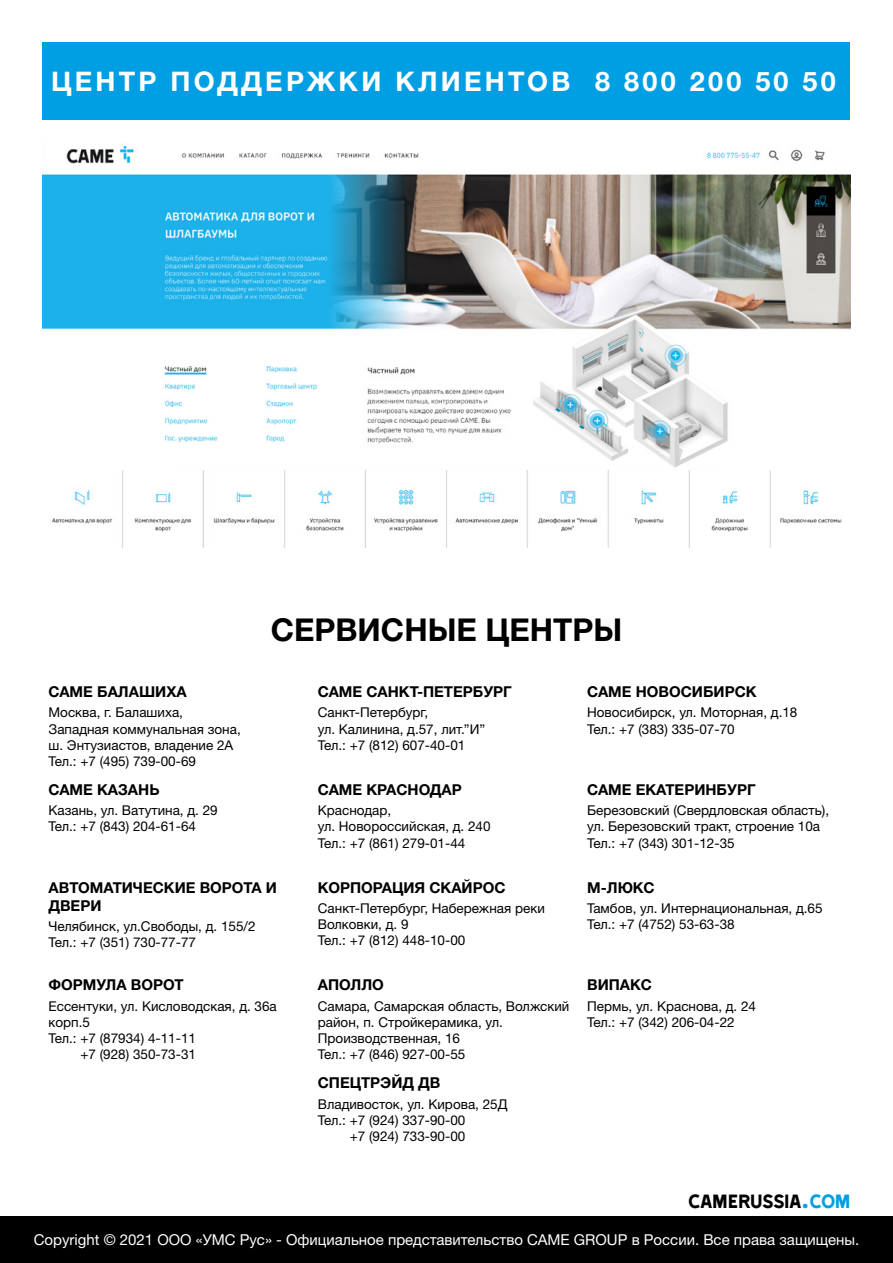
<style>
.page{position:relative;width:893px;height:1263px;background:#fff}
.page>*{position:absolute;margin:0;border:0;box-sizing:border-box;transform-origin:0 0}
.t1{font:700 31.5px "Helvetica Neue LTW1 G";color:#000}
.t2{font:700 27px "Helvetica Neue LTW1 G";letter-spacing:.12em;color:#fff}
.t3{font:22.05px "Came Type";letter-spacing:-.025em;color:#000}
.t4{font:700 15px/18px "Helvetica Neue LTW1 G";color:#000}
.t5{font:15px "Helvetica Neue LTW1 G";color:#fff}
.t6{font:13.5px/16.2px "Helvetica Neue LTW1 G";color:#000}
.s1{font-size:31.5px;color:#009fe3}
.s2{color:#009fe3}
</style>
<div class="page">
<div style="left:43px;top:43px;width:807px;height:77px;background:#009fe3"></div>
<div style="left:0;top:1216px;width:893px;height:47px;background:#000"></div>
<img style="left:43px;top:145px;width:807px;height:323px">
<img style="left:52px;top:470px;width:790px;height:77px">
<h2 class="t2" style="left:51px;top:65px;width:786px">ЦЕНТР ПОДДЕРЖКИ КЛИЕНТОВ 8 800 200 50 50</h2>
<p class="t4" style="left:49px;top:682px;width:140px">CAME БАЛАШИХА</p>
<p class="t6" style="left:49px;top:704px;width:194px">Москва, г. Балашиха,<br>Западная коммунальная зона, ш. Энтузиастов, владение 2А<br>Тел.: +7 (495) 739-00-69</p>
<p class="t4" style="left:49px;top:780px;width:112px">CAME КАЗАНЬ</p>
<p class="t6" style="left:49px;top:802px;width:171px">Казань, ул. Ватутина, д. 29<br>Тел.: +7 (843) 204-61-64</p>
<h1 class="t1" style="left:271px;top:610px;width:353px">СЕРВИСНЫЕ ЦЕНТРЫ</h1>
<p class="t4" style="left:318px;top:682px;width:195px">CAME САНКТ-ПЕТЕРБУРГ</p>
<p class="t6" style="left:318px;top:704px;width:169px">Санкт-Петербург,<br>ул. Калинина, д.57, лит.”И”<br>Тел.: +7 (812) 607-40-01</p>
<p class="t4" style="left:318px;top:780px;width:145px">CAME КРАСНОДАР</p>
<p class="t6" style="left:318px;top:802px;width:174px">Краснодар,<br>ул. Новороссийская, д. 240<br>Тел.: +7 (861) 279-01-44</p>
<p class="t4" style="left:587px;top:682px;width:171px">CAME НОВОСИБИРСК</p>
<p class="t6" style="left:587px;top:704px;width:212px">Новосибирск, ул. Моторная, д.18<br>Тел.: +7 (383) 335-07-70</p>
<p class="t4" style="left:587px;top:780px;width:170px">CAME ЕКАТЕРИНБУРГ</p>
<p class="t6" style="left:587px;top:802px;width:243px">Березовский (Свердловская область), ул. Березовский тракт, строение 10а<br>Тел.: +7 (343) 301-12-35</p>
<p class="t4" style="left:49px;top:878px;width:230px">АВТОМАТИЧЕСКИЕ ВОРОТА И<br>ДВЕРИ</p>
<p class="t6" style="left:49px;top:918px;width:208px">Челябинск, ул.Свободы, д. 155/2<br>Тел.: +7 (351) 730-77-77</p>
<p class="t4" style="left:49px;top:976px;width:137px">ФОРМУЛА ВОРОТ</p>
<p class="t6" style="left:49px;top:998px;width:230px">Ессентуки, ул. Кисловодская, д. 36а</p>
<p class="t6" style="left:49px;top:1014px;width:43px">корп.5</p>
<p class="t6" style="left:49px;top:1030px;width:149px">Тел.: +7 (87934) 4-11-11</p>
<p class="t6" style="left:80px;top:1046px;width:117px">+7 (928) 350-73-31</p>
<p class="t4" style="left:318px;top:878px;width:189px">КОРПОРАЦИЯ СКАЙРОС</p>
<p class="t6" style="left:318px;top:900px;width:228px">Санкт-Петербург, Набережная реки<br>Волковки, д. 9<br>Тел.: +7 (812) 448-10-00</p>
<p class="t4" style="left:318px;top:976px;width:67px">АПОЛЛО</p>
<p class="t6" style="left:318px;top:998px;width:253px">Самара, Самарская область, Волжский район, п. Стройкерамика, ул.<br>Производственная, 16<br>Тел.: +7 (846) 927-00-55</p>
<p class="t4" style="left:318px;top:1074px;width:124px">СПЕЦТРЭЙД ДВ</p>
<p class="t6" style="left:318px;top:1096px;width:191px">Владивосток, ул. Кирова, 25Д</p>
<p class="t6" style="left:318px;top:1112px;width:149px">Тел.: +7 (924) 337-90-00</p>
<p class="t6" style="left:350px;top:1128px;width:117px">+7 (924) 733-90-00</p>
<p class="t4" style="left:587px;top:878px;width:69px">М-ЛЮКС</p>
<p class="t6" style="left:587px;top:900px;width:237px">Тамбов, ул. Интернациональная, д.65<br>Тел.: +7 (4752) 53-63-38</p>
<p class="t4" style="left:587px;top:976px;width:66px">ВИПАКС</p>
<p class="t6" style="left:587px;top:998px;width:170px">Пермь, ул. Краснова, д. 24<br>Тел.: +7 (342) 206-04-22</p>
<h3 class="t3" style="left:688px;top:1190px;width:164px">camerussia<span class="s1">.</span><span class="s2">com</span></h3>
<p class="t5" style="left:34px;top:1230px;width:827px">Copyright © 2021 ООО «УМС Рус» - Официальное представительство CAME GROUP в России. Все права защищены.</p>
</div>
